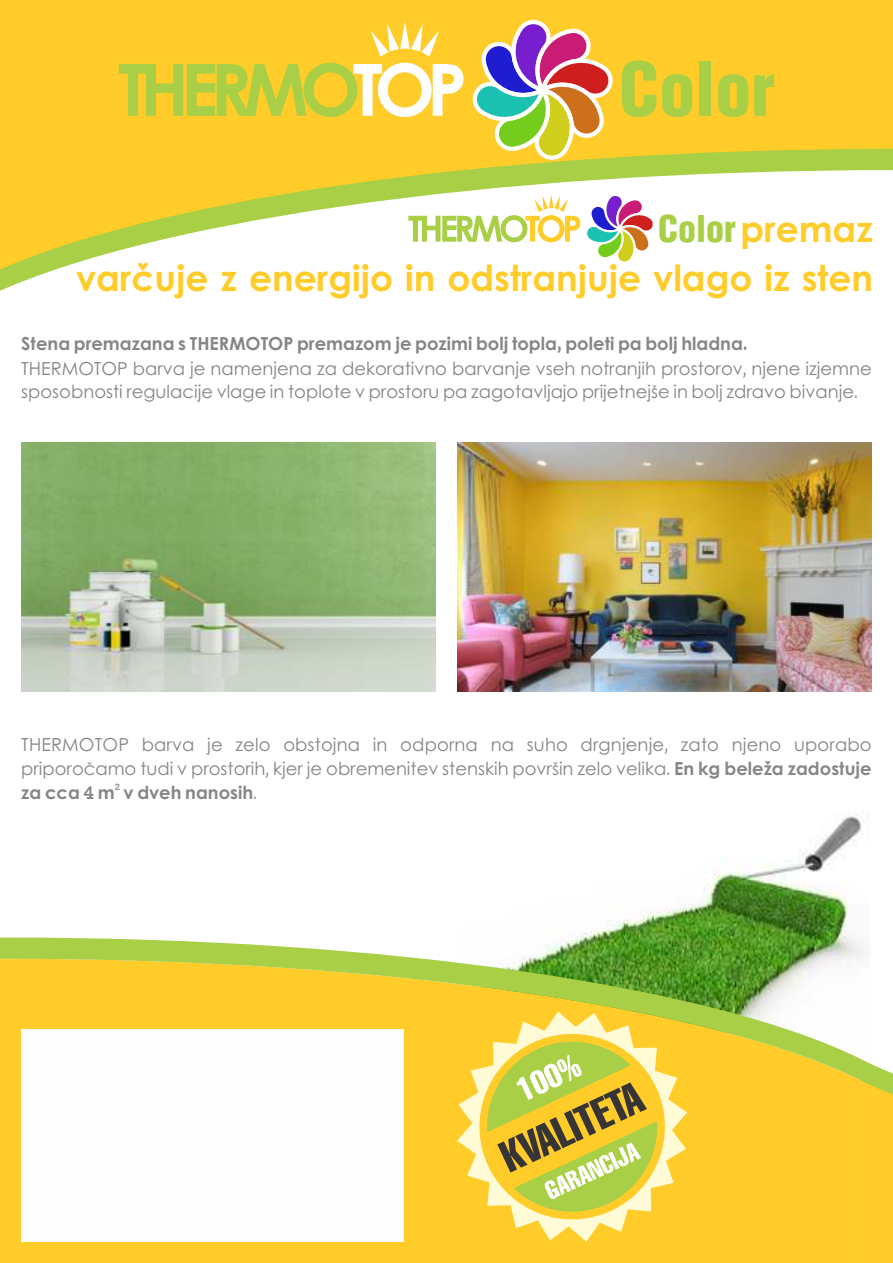
<style>
.page{position:relative;width:893px;height:1263px;background:#fff}
.page>*{position:absolute;margin:0;border:0;box-sizing:border-box;transform-origin:0 0}
.t1{font:900 condensed 72.15px "Helvetica";color:#a8cf45}
.t2{font:700 36px/48.9px "Levenim";color:#ffcc29;text-align:right}
.t3{font:18px/23.7px "Levenim";color:#848688}
.t4{font:700 18px "Levenim";color:#848688}
.t5{font:700 9px "Levenim";color:#848688}
.s1{font-family:"Helvetica";font-weight:900;font-stretch:condensed;color:#a8cf45}
.s2{font-weight:700}
.s3{font-weight:400}
</style>
<div class="page">
<img style="left:581px;top:811px;width:285px;height:145px">
<div style="left:0;top:1080px;width:861px;height:183px;background:#ffcc29"></div>
<svg style="left:0;top:0;width:892px;height:279px;fill:#ffcc29"></svg>
<svg style="left:892px;top:0;width:1px;height:171px"></svg>
<svg style="left:861px;top:1059px;width:32px;height:204px;background:#f5ce33"></svg>
<svg style="left:0;top:937px;width:861px;height:143px;background:#cfca50"></svg>
<svg style="left:119px;top:10px;width:504px;height:160px;background:#e8c546"></svg>
<div style="left:21px;top:1029px;width:383px;height:213px;background:#fefefe"></div>
<svg style="left:408px;top:190px;width:249px;height:77px"></svg>
<img style="left:457px;top:442px;width:415px;height:249px">
<svg style="left:457px;top:1012px;width:230px;height:230px;background:#fdd856"></svg>
<svg style="left:485px;top:1034px;width:174px;height:185px;background:#d0c755"></svg>
<img style="left:21px;top:442px;width:415px;height:249px">
<h1 class="t1" style="left:619px;top:62px;width:158px">Color</h1>
<h2 class="t2" style="left:76px;top:209px;width:798px"><span class="s1">Color</span>premaz<br>varčuje z energijo in odstranjuje vlago iz sten</h2>
<p class="t4" style="left:21px;top:333px;width:728px">Stena premazana s THERMOTOP premazom je pozimi bolj topla, poleti pa bolj hladna.</p>
<p class="t3" style="left:21px;top:358px;width:852px">THERMOTOP barva je namenjena za dekorativno barvanje vseh notranjih prostorov, njene izjemne sposobnosti regulacije vlage in toplote v prostoru pa zagotavljajo prijetnejše in bolj zdravo bivanje.</p>
<p class="t3" style="left:21px;top:735px;width:852px">THERMOTOP barva je zelo obstojna in odporna na suho drgnjenje, zato njeno uporabo priporočamo tudi v prostorih, kjer je obremenitev stenskih površin zelo velika. <span class="s2">En kg beleža zadostuje</span></p>
<p class="t5" style="left:115px;top:781px;width:7px">2</p>
<p class="t4" style="left:21px;top:782px;width:237px">za cca 4 m v dveh nanosih<span class="s3">.</span></p>
</div>
